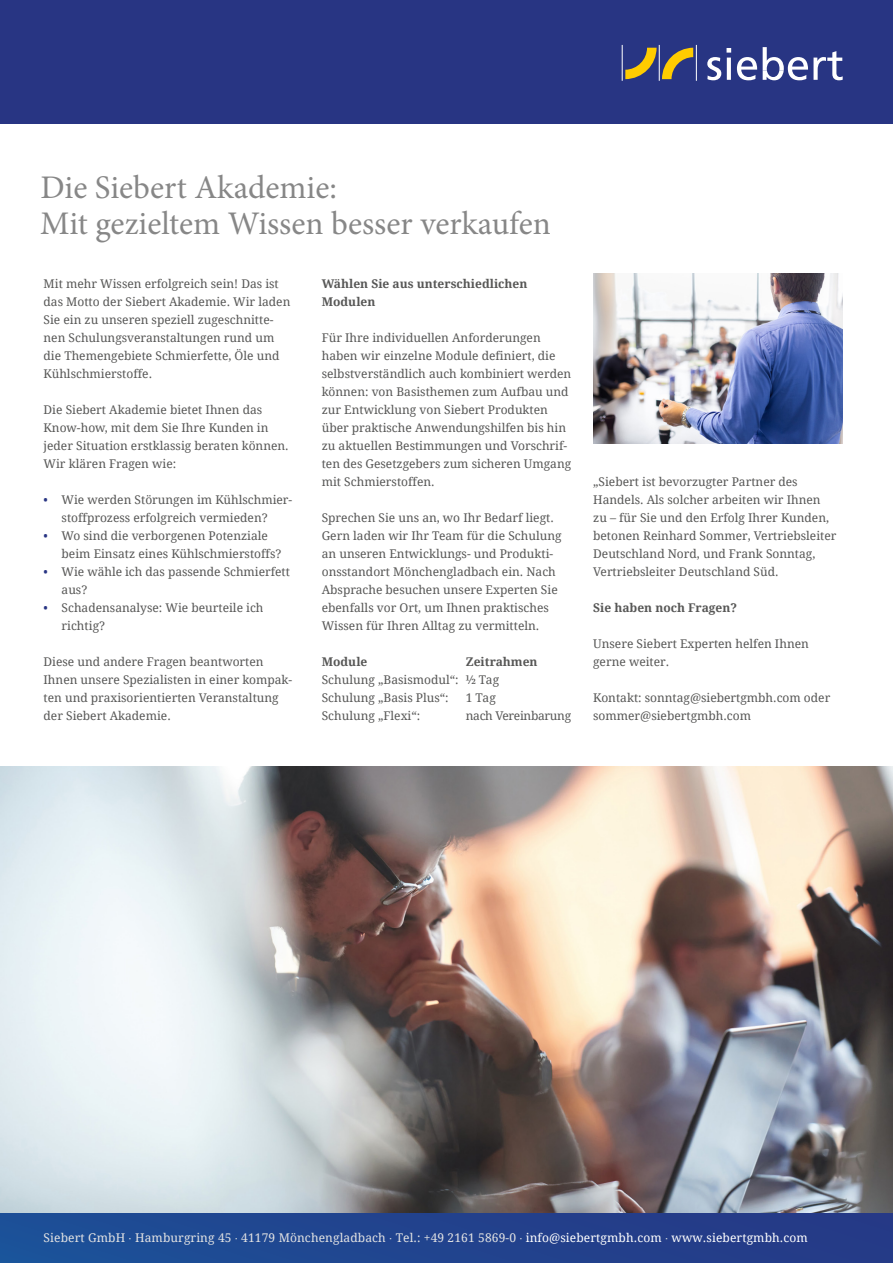
<style>
.page{position:relative;width:893px;height:1263px;background:#fff}
.page>*{position:absolute;margin:0;border:0;box-sizing:border-box;transform-origin:0 0}
.t1{font:33px/36px "Minion Pro";color:#878787}
.t2{font:12px/18px "Droid Serif";color:#575756}
.t3{font:12px "Droid Serif";letter-spacing:.01em;color:#e3e3e3}
.t4{font:700 12px/18px "Droid Serif";color:#575756}
.t5{font:12px "Droid Serif";letter-spacing:-.025em;color:#575756}
.s1{color:#283583}
.s2{font-family:"Colaborate"}
.s3{color:#fff}
</style>
<div class="page">
<div style="left:0;top:0;width:893px;height:123px;background:#283583"></div>
<hr style="left:696px;top:45px;width:1px;height:36px;background:#fff">
<hr style="left:659px;top:45px;width:1px;height:36px;background:#fff">
<hr style="left:622px;top:45px;width:1px;height:36px;background:#fff">
<svg style="left:707px;top:48px;width:24px;height:32px"></svg>
<svg style="left:737px;top:57px;width:20px;height:23px"></svg>
<svg style="left:763px;top:47px;width:80px;height:33px"></svg>
<svg style="left:625px;top:48px;width:68px;height:31px"></svg>
<div style="left:0;top:1213px;width:893px;height:50px;background:linear-gradient(to right,#1c5097,#263885)"></div>
<img style="left:0;top:766px;width:893px;height:447px">
<img style="left:593px;top:274px;width:250px;height:170px">
<h1 class="t1" style="left:40px;top:170px;width:512px">Die Siebert Akademie:<br>Mit gezieltem Wissen besser verkaufen</h1>
<p class="t2" style="left:44px;top:275px;width:248px">Mit mehr Wissen erfolgreich sein! Das ist das Motto der Siebert Akademie. Wir laden Sie ein zu unseren speziell zugeschnitte&shy;nen Schulungsveranstaltungen rund um die Themengebiete Schmierfette, Öle und Kühlschmierstoffe.</p>
<p class="t2" style="left:44px;top:401px;width:247px">Die Siebert Akademie bietet Ihnen das Know-how, mit dem Sie Ihre Kunden in jeder Situation erstklassig beraten können.<br>Wir klären Fragen wie:</p>
<p class="t2" style="left:44px;top:491px;width:250px;text-align:center"><span class="s1">•</span> Wie werden Störungen im Kühlschmier&shy;stoffprozess erfolgreich vermieden?</p>
<p class="t2" style="left:62px;top:527px;width:221px;text-indent:-18px"><span class="s1">•</span> Wo sind die verborgenen Potenziale beim Einsatz eines Kühlschmierstoffs?</p>
<p class="t2" style="left:62px;top:563px;width:230px;text-indent:-18px"><span class="s1">•</span> Wie wähle ich das passende Schmierfett aus?</p>
<p class="t2" style="left:62px;top:599px;width:204px;text-indent:-18px"><span class="s1">•</span> Schadensanalyse: Wie beurteile ich richtig?</p>
<p class="t2" style="left:44px;top:653px;width:250px">Diese und andere Fragen beantworten Ihnen unsere Spezialisten in einer kompak&shy;ten und praxisorientierten Veranstaltung der Siebert Akademie.</p>
<p class="t4" style="left:322px;top:275px;width:207px">Wählen Sie aus unterschiedlichen<br>Modulen</p>
<p class="t2" style="left:322px;top:329px;width:251px">Für Ihre individuellen Anforderungen haben wir einzelne Module definiert, die selbstverständlich auch kombiniert werden können: von Basisthemen zum Aufbau und zur Entwicklung von Siebert Produkten über praktische Anwendungshilfen bis hin zu aktuellen Bestimmungen und Vorschrif&shy;ten des Gesetzgebers zum sicheren Umgang mit Schmierstoffen.</p>
<p class="t2" style="left:322px;top:509px;width:241px">Sprechen Sie uns an, wo Ihr Bedarf liegt.<br>Gern laden wir Ihr Team für die Schulung an unseren Entwicklungs- und Produkti&shy;onsstandort Mönchengladbach ein. Nach Absprache besuchen unsere Experten Sie ebenfalls vor Ort, um Ihnen praktisches Wissen für Ihren Alltag zu vermitteln.</p>
<p class="t4" style="left:322px;top:653px;width:47px">Module</p>
<p class="t4" style="left:466px;top:653px;width:73px">Zeitrahmen</p>
<p class="t2" style="left:322px;top:671px;width:179px">Schulung „Basismodul“: ½ Tag<br>Schulung „Basis Plus“:</p>
<p class="t2" style="left:466px;top:689px;width:32px">1 Tag</p>
<p class="t2" style="left:322px;top:707px;width:100px">Schulung „Flexi“:</p>
<p class="t5" style="left:466px;top:709px;width:107px">nach Vereinbarung</p>
<p class="t2" style="left:593px;top:473px;width:245px">„Siebert ist bevorzugter Partner des Handels. Als solcher arbeiten wir Ihnen zu – für Sie und den Erfolg Ihrer Kunden, betonen Reinhard Sommer, Vertriebsleiter Deutschland Nord, und Frank Sonntag, Vertriebsleiter Deutschland Süd.</p>
<p class="t4" style="left:593px;top:599px;width:145px">Sie haben noch Fragen?</p>
<p class="t2" style="left:593px;top:635px;width:217px">Unsere Siebert Experten helfen Ihnen gerne weiter.</p>
<p class="t2" style="left:593px;top:689px;width:239px">Kontakt: sonntag@siebertgmbh.com oder sommer@siebertgmbh.com</p>
<p class="t3" style="left:44px;top:1231px;width:766px">Siebert GmbH <span class="s2">·</span> Hamburgring 45 <span class="s2">·</span> 41179 Mönchengladbach <span class="s2">·</span> Tel.: +49 2161 5869-0 <span class="s2">·</span> <span class="s3">info@siebertgmbh.com</span> <span class="s2">·</span> <span class="s3">www.siebertgmbh.com</span></p>
</div>
